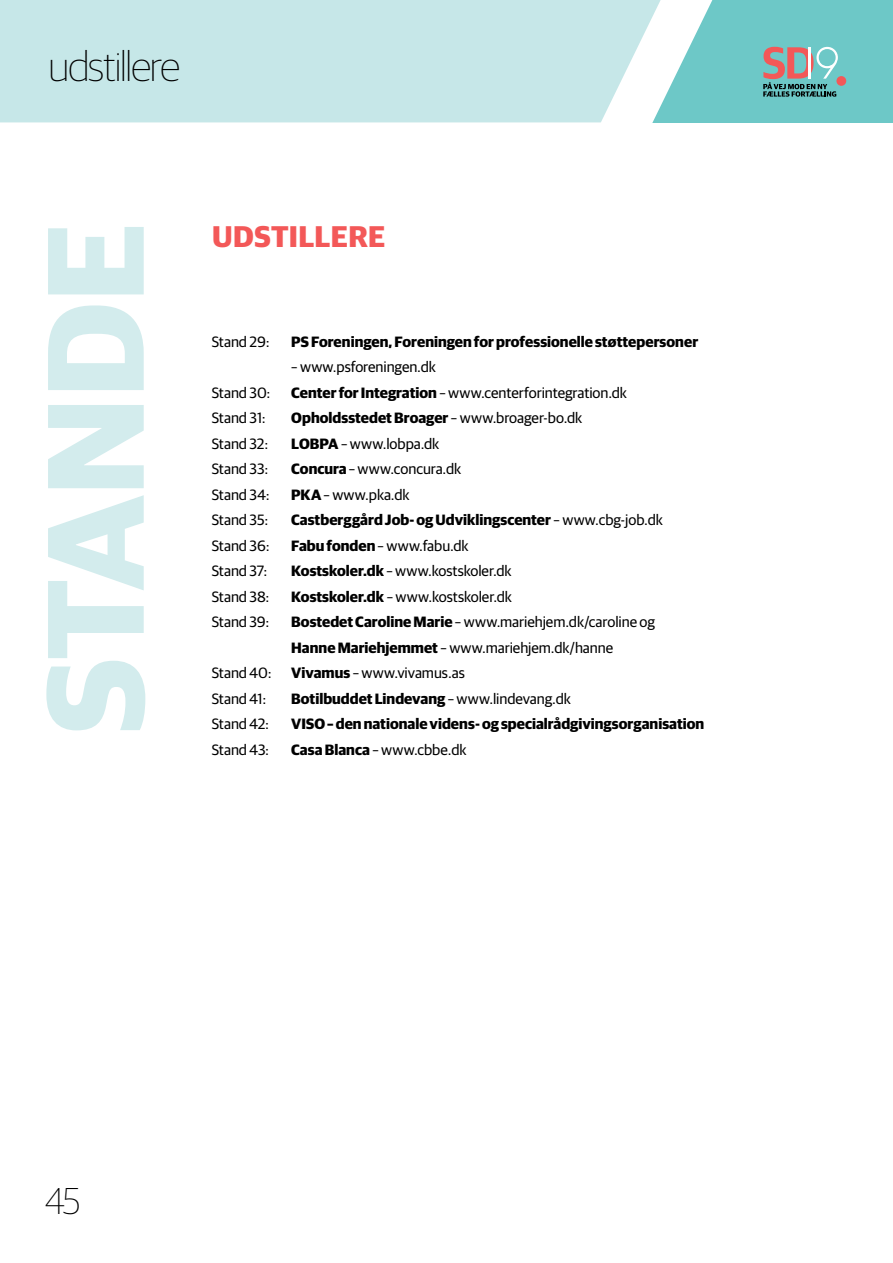
<style>
.page{position:relative;width:893px;height:1263px;background:#fff}
.page>*{position:absolute;margin:0;border:0;box-sizing:border-box;transform-origin:0 0}
.t1{font:700 138px "Guardian Sans";color:#d3eced}
.t2{font:100 42px "Guardian Sans";letter-spacing:-.03em;color:#000}
.t3{font:100 37.5px "Guardian Sans";color:#000}
.t4{font:700 30px "Guardian Sans";letter-spacing:.015em;color:#f35858}
.t5{font:15px/25.5px "Guardian Sans";letter-spacing:-.005em;color:#000}
.t6{font:700 15px "Guardian Sans";color:#000}
.s1{font-weight:700}
.s2{font-weight:400}
</style>
<div class="page">
<div style="left:607px;top:0;width:286px;height:122px;background:#6dc8c7"></div>
<div style="left:0;top:0;width:556px;height:122px;background:#c6e7e8"></div>
<svg style="left:556px;top:0;width:201px;height:123px"></svg>
<div style="left:836px;top:76px;width:10px;height:10px;background:#f35858;border-radius:50%"></div>
<svg style="left:763px;top:47px;width:75px;height:50px"></svg>
<hr style="left:809px;top:47px;width:2px;height:32px;background:#fff">
<h2 class="t2" style="left:48px;top:38px;width:133px">udstillere</h2>
<h1 class="t1" style="left:-8px;top:733px;width:512px;rotate:-90deg">STANDE</h1>
<h3 class="t4" style="left:212px;top:214px;width:175px">UDSTILLERE</h3>
<p class="t5" style="left:212px;top:328px;width:59px">Stand 29:</p>
<p class="t6" style="left:291px;top:330px;width:408px">PS Foreningen, Foreningen for professionelle støttepersoner</p>
<p class="t5" style="left:291px;top:353px;width:146px">– www.psforeningen.dk</p>
<p class="t5" style="left:212px;top:379px;width:60px">Stand 30:</p>
<p class="t5" style="left:291px;top:379px;width:337px"><span class="s1">Center for Integration</span> – www.centerforintegration.dk</p>
<p class="t5" style="left:212px;top:404px;width:55px">Stand 31:</p>
<p class="t6" style="left:291px;top:407px;width:293px">Opholdsstedet Broager <span class="s2">– www.broager-bo.dk</span></p>
<p class="t5" style="left:212px;top:430px;width:58px">Stand 32:</p>
<p class="t5" style="left:291px;top:430px;width:150px"><span class="s1">LOBPA</span> – www.lobpa.dk</p>
<p class="t5" style="left:212px;top:455px;width:58px">Stand 33:</p>
<p class="t5" style="left:291px;top:455px;width:172px"><span class="s1">Concura</span> – www.concura.dk</p>
<p class="t5" style="left:212px;top:481px;width:59px">Stand 34:</p>
<p class="t5" style="left:291px;top:481px;width:120px"><span class="s1">PKA</span> – www.pka.dk</p>
<p class="t5" style="left:212px;top:506px;width:58px">Stand 35:</p>
<p class="t6" style="left:291px;top:509px;width:373px">Castberggård Job- og Udviklingscenter <span class="s2">– www.cbg-job.dk</span></p>
<p class="t5" style="left:212px;top:532px;width:59px">Stand 36:</p>
<p class="t5" style="left:291px;top:532px;width:179px"><span class="s1">Fabu fonden</span> – www.fabu.dk</p>
<p class="t5" style="left:212px;top:557px;width:57px">Stand 37:</p>
<p class="t5" style="left:291px;top:557px;width:222px"><span class="s1">Kostskoler.dk</span> – www.kostskoler.dk</p>
<p class="t5" style="left:212px;top:583px;width:59px">Stand 38:</p>
<p class="t5" style="left:291px;top:583px;width:222px"><span class="s1">Kostskoler.dk</span> – www.kostskoler.dk</p>
<p class="t5" style="left:212px;top:608px;width:59px">Stand 39:</p>
<p class="t5" style="left:291px;top:608px;width:365px"><span class="s1">Bostedet Caroline Marie</span> – www.mariehjem.dk/caroline og<br><span class="s1">Hanne Mariehjemmet</span> – www.mariehjem.dk/hanne</p>
<p class="t5" style="left:212px;top:659px;width:62px">Stand 40:</p>
<p class="t5" style="left:291px;top:659px;width:175px"><span class="s1">Vivamus</span> – www.vivamus.as</p>
<p class="t5" style="left:212px;top:685px;width:56px">Stand 41:</p>
<p class="t6" style="left:291px;top:687px;width:281px">Botilbuddet Lindevang <span class="s2">– www.lindevang.dk</span></p>
<p class="t5" style="left:212px;top:710px;width:59px">Stand 42:</p>
<p class="t6" style="left:291px;top:713px;width:414px">VISO – den nationale videns- og specialrådgivingsorganisation</p>
<p class="t5" style="left:212px;top:736px;width:59px">Stand 43:</p>
<p class="t5" style="left:291px;top:736px;width:177px"><span class="s1">Casa Blanca</span> – www.cbbe.dk</p>
<h3 class="t3" style="left:45px;top:1176px;width:37px">45</h3>
</div>
